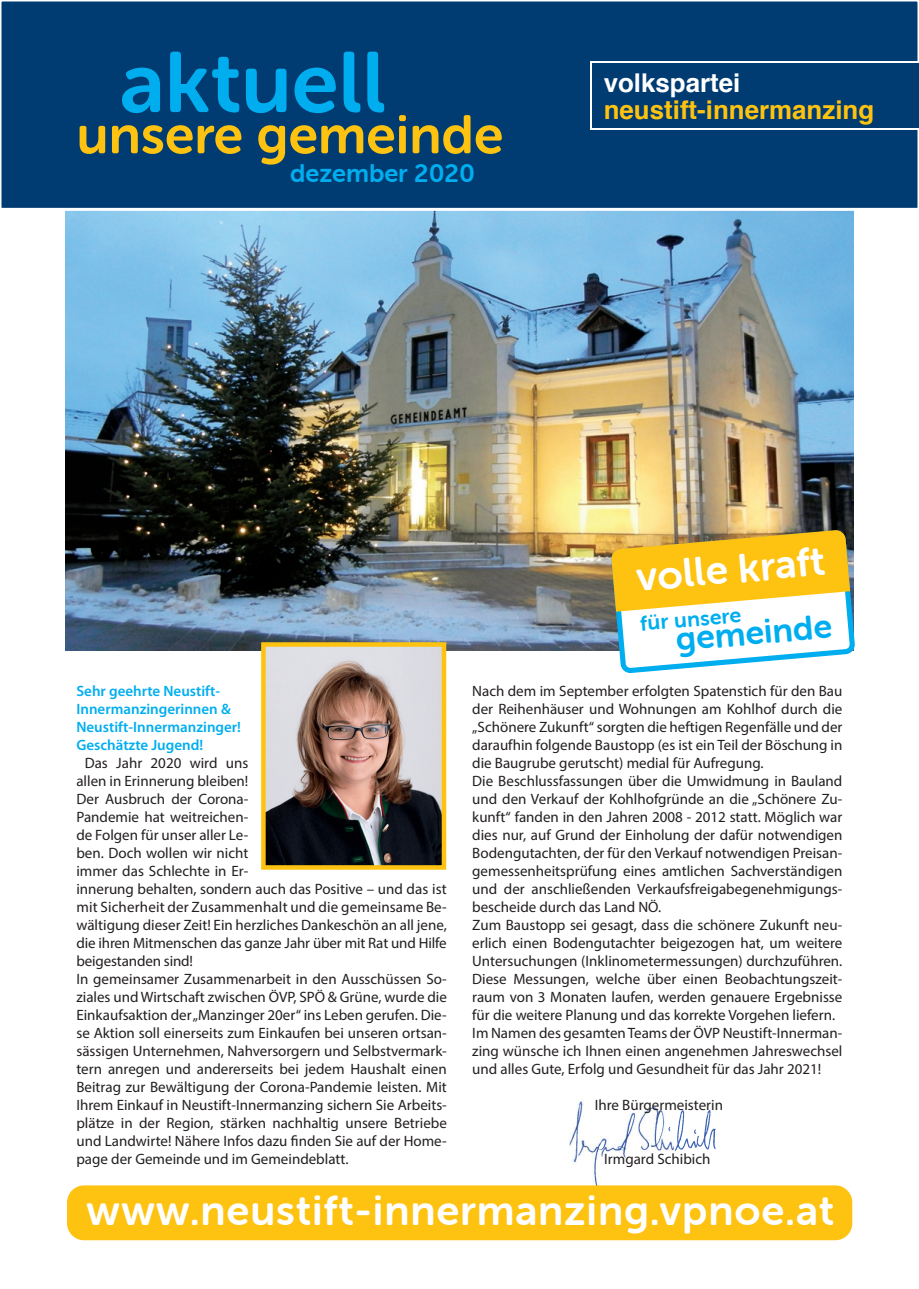
<style>
.page{position:relative;width:919px;height:1289px;background:#fff}
.page>*{position:absolute;margin:0;border:0;box-sizing:border-box;transform-origin:0 0}
.t1{font:85.2px "Museo Sans Rounded 700";color:#00aeef}
.t2{font:53.85px "Museo Sans Rounded 700";color:#fec210}
.t3{font:42px "Museo Sans Rounded 700";letter-spacing:.02em;color:#fff}
.t4{font:40.95px "Museo Sans Rounded 700";color:#fff}
.t5{font:34.2px "Museo Sans Rounded 700";color:#00aeef}
.t6{font:700 25.95px "Helvetica";color:#fec210}
.t7{font:700 25.95px "Helvetica";color:#fff}
.t8{font:25.5px "Museo Sans Rounded 700";color:#00aeef}
.t9{font:21.3px "Museo Sans Rounded 700";color:#00aeef}
.t10{font:15px/18px "Myriad Pro";color:#231f20;text-align:justify}
.t11{font:600 15px "Myriad Pro";color:#00aeef}
</style>
<div class="page">
<img style="left:569px;top:1100px;width:147px;height:85px">
<img style="left:667px;top:1110px;width:48px;height:40px">
<img style="left:598px;top:1112px;width:64px;height:38px">
<img style="left:66px;top:211px;width:787px;height:439px">
<div style="left:1px;top:1px;width:917px;height:210px;background:#003c72"></div>
<div style="left:590px;top:62px;width:328px;height:68px;background:linear-gradient(to right,#fff,#fff)"></div>
<div style="left:592px;top:64px;width:326px;height:64px;background:#003c72"></div>
<img style="left:266px;top:647px;width:175px;height:217px">
<div style="left:261px;top:642px;width:185px;height:227px;border:4px solid #fec210"></div>
<svg style="left:611px;top:529px;width:244px;height:144px"></svg>
<div style="left:67px;top:1185px;width:785px;height:55px;background:#fec210;border-radius:17px"></div>
<p class="t1" style="left:120px;top:35px;width:267px">aktuell</p>
<p class="t2" style="left:77px;top:105px;width:428px">unsere gemeinde</p>
<p class="t8" style="left:290px;top:159px;width:186px">dezember 2020</p>
<p class="t7" style="left:603px;top:62px;width:138px">volkspartei</p>
<p class="t6" style="left:603px;top:89px;width:272px">neustift-innermanzing</p>
<p class="t4" style="left:634px;top:554px;width:191px;rotate:-5deg">volle kraft</p>
<p class="t9" style="left:639px;top:612px;width:103px;rotate:-5deg">für unsere</p>
<p class="t5" style="left:674px;top:620px;width:158px;rotate:-5deg">gemeinde</p>
<p class="t11" style="left:76px;top:682px;width:145px">Sehr geehrte Neustift-</p>
<p class="t11" style="left:76px;top:700px;width:156px">Innermanzingerinnen &amp;</p>
<p class="t11" style="left:76px;top:718px;width:166px">Neustift-Innermanzinger!</p>
<p class="t11" style="left:76px;top:736px;width:128px">Geschätzte Jugend!</p>
<p class="t10" style="left:76px;top:753px;width:372px;text-align:left;text-indent:8px">Das Jahr 2020 wird uns<br>allen in Erinnerung bleiben!<br>Der Ausbruch der Corona-<br>Pandemie hat weitreichen-<br>de Folgen für unser aller Le-<br>ben. Doch wollen wir nicht<br>immer das Schlechte in Er-<br>innerung behalten, sondern auch das Positive – und das ist mit Sicherheit der Zusammenhalt und die gemeinsame Be&shy;wältigung dieser Zeit! Ein herzliches Dankeschön an all jene, die ihren Mitmenschen das ganze Jahr über mit Rat und Hilfe beigestanden sind!</p>
<p class="t10" style="left:76px;top:969px;width:372px">In gemeinsamer Zusammenarbeit in den Ausschüssen So&shy;ziales und Wirtschaft zwischen ÖVP, SPÖ &amp; Grüne, wurde die Einkaufsaktion der „Manzinger 20er“ ins Leben gerufen. Die&shy;se Aktion soll einerseits zum Einkaufen bei unseren ortsan&shy;sässigen Unternehmen, Nahversorgern und Selbstvermark&shy;tern anregen und andererseits bei jedem Haushalt einen Beitrag zur Bewältigung der Corona-Pandemie leisten. Mit Ihrem Einkauf in Neustift-Innermanzing sichern Sie Arbeits&shy;plätze in der Region, stärken nachhaltig unsere Betriebe und Landwirte! Nähere Infos dazu finden Sie auf der Home&shy;page der Gemeinde und im Gemeindeblatt.</p>
<p class="t10" style="left:472px;top:681px;width:371px">Nach dem im September erfolgten Spatenstich für den Bau der Reihenhäuser und Wohnungen am Kohlhof durch die „Schönere Zukunft“ sorgten die heftigen Regenfälle und der daraufhin folgende Baustopp (es ist ein Teil der Böschung in die Baugrube gerutscht) medial für Aufregung.</p>
<p class="t10" style="left:472px;top:771px;width:371px">Die Beschlussfassungen über die Umwidmung in Bauland und den Verkauf der Kohlhofgründe an die „Schönere Zu&shy;kunft“ fanden in den Jahren 2008 - 2012 statt. Möglich war dies nur, auf Grund der Einholung der dafür notwendigen Bodengutachten, der für den Verkauf notwendigen Preisan&shy;gemessenheitsprüfung eines amtlichen Sachverständigen und der anschließenden Verkaufsfreigabegenehmigungs&shy;bescheide durch das Land NÖ.</p>
<p class="t10" style="left:472px;top:915px;width:371px">Zum Baustopp sei gesagt, dass die schönere Zukunft neu&shy;erlich einen Bodengutachter beigezogen hat, um weitere Untersuchungen (Inklinometermessungen) durchzuführen.<br>Diese Messungen, welche über einen Beobachtungszeit&shy;raum von 3 Monaten laufen, werden genauere Ergebnisse für die weitere Planung und das korrekte Vorgehen liefern.</p>
<p class="t10" style="left:472px;top:1023px;width:371px">Im Namen des gesamten Teams der ÖVP Neustift-Innerman&shy;zing wünsche ich Ihnen einen angenehmen Jahreswechsel und alles Gute, Erfolg und Gesundheit für das Jahr 2021!</p>
<p class="t10" style="left:594px;top:1095px;width:130px">Ihre Bürgermeisterin</p>
<p class="t10" style="left:604px;top:1149px;width:108px">Irmgard Schibich</p>
<p class="t3" style="left:86px;top:1186px;width:749px">www.neustift-innermanzing.vpnoe.at</p>
</div>
